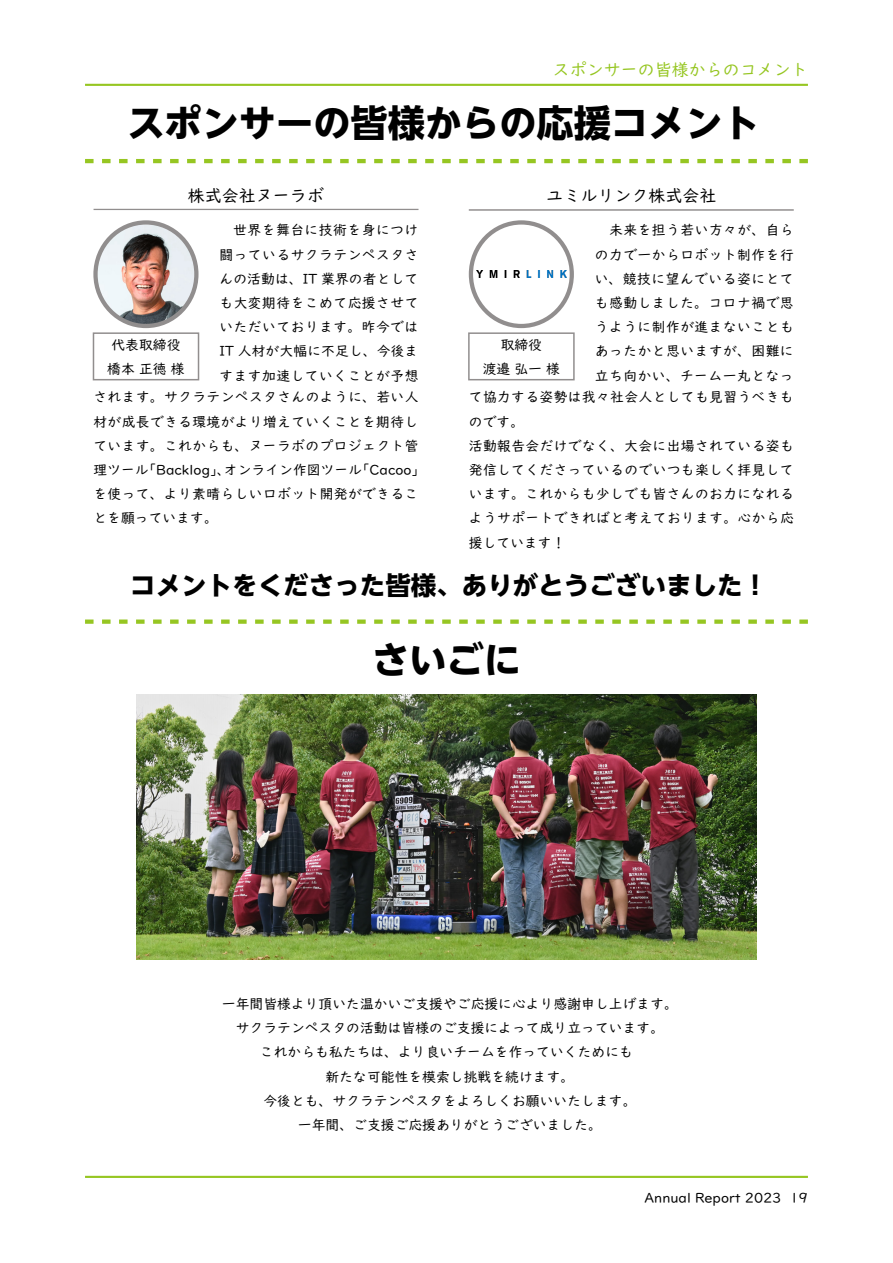
<style>
.page{position:relative;width:893px;height:1263px;background:#fff}
.page>*{position:absolute;margin:0;border:0;box-sizing:border-box;transform-origin:0 0}
.t1{font:700 37.2px "UD Shin Go NT Pr 6 N";color:#000}
.t2{font:700 25.5px "UD Shin Go NT Pr 6 N";color:#000}
.t3{font:16.95px "UD Digi Kyokasho Pro";color:#000}
.t4{font:16.95px "UD Digi Kyokasho Pro";color:#96c622}
.t5{font:13.8px/24.2px "UD Digi Kyokasho Pro";letter-spacing:.025em;color:#000;text-align:justify}
.t6{font:13.8px/24.2px "UD Digi Kyokasho Pro";color:#000;text-align:center}
</style>
<div class="page">
<hr style="left:85px;top:84px;width:723px;height:2px;background:#96c622">
<hr style="left:85px;top:1176px;width:723px;height:2px;background:#96c622">
<svg style="left:85px;top:159px;width:723px;height:4px"></svg>
<img style="left:96px;top:225px;width:98px;height:101px">
<div style="left:93px;top:220px;width:106px;height:108px;border:4px solid #918e8e;border-radius:50%"></div>
<div style="left:93px;top:332px;width:106px;height:48px;border:2px solid #918e8e"></div>
<img style="left:476px;top:271px;width:90px;height:7px">
<div style="left:469px;top:220px;width:105px;height:108px;border:4px solid #918e8e;border-radius:50%"></div>
<div style="left:468px;top:332px;width:107px;height:48px;border:2px solid #918e8e"></div>
<svg style="left:85px;top:619px;width:723px;height:5px"></svg>
<img style="left:136px;top:695px;width:620px;height:265px">
<hr style="left:94px;top:209px;width:324px;height:1px;background:#918e8e">
<hr style="left:469px;top:209px;width:325px;height:2px;background:#918e8e">
<p class="t4" style="left:553px;top:55px;width:257px">スポンサーの皆様からのコメント</p>
<h1 class="t1" style="left:127px;top:92px;width:634px">スポンサーの皆様からの応援コメント</h1>
<p class="t3" style="left:188px;top:181px;width:138px">株式会社ヌーラボ</p>
<p class="t5" style="left:219px;top:218px;width:201px;text-indent:14px">世界を舞台に技術を身につけ闘っているサクラテンペスタさんの活動は、IT 業界の者としても大変期待をこめて応援させていただいております。昨今ではIT 人材が大幅に不足し、今後ますます加速していくことが予想</p>
<p class="t5" style="left:93px;top:385px;width:333px;text-align:left">されます。サクラテンペスタさんのように、若い人材が成長できる環境がより増えていくことを期待しています。これからも、ヌーラボのプロジェクト管理ツール「Backlog」、オンライン作図ツール「Cacoo」を使って、より素晴らしいロボット開発ができることを願っています。</p>
<p class="t6" style="left:107px;top:332px;width:79px">代表取締役橋本 正徳 様</p>
<p class="t3" style="left:546px;top:181px;width:172px">ユミルリンク株式会社</p>
<p class="t5" style="left:595px;top:218px;width:201px">　未来を担う若い方々が、自らの力で一からロボット制作を行い、競技に望んでいる姿にとても感動しました。コロナ禍で思うように制作が進まないこともあったかと思いますが、困難に立ち向かい、チーム一丸となっ</p>
<p class="t5" style="left:469px;top:385px;width:326px;text-align:left">て協力する姿勢は我々社会人としても見習うべきものです。<br>活動報告会だけでなく、大会に出場されている姿も発信してくださっているのでいつも楽しく拝見しています。これからも少しでも皆さんのお力になれるようサポートできればと考えております。心から応援しています！</p>
<p class="t5" style="left:483px;top:332px;width:79px;text-align:center">取締役<br>渡邉 弘一 様</p>
<h2 class="t2" style="left:130px;top:564px;width:639px">コメントをくださった皆様、ありがとうございました！</h2>
<h1 class="t1" style="left:372px;top:629px;width:150px">さいごに</h1>
<p class="t6" style="left:222px;top:991px;width:458px">一年間皆様より頂いた温かいご支援やご応援に心より感謝申し上げます。サクラテンペスタの活動は皆様のご支援によって成り立っています。<br>これからも私たちは、より良いチームを作っていくためにも<br>新たな可能性を模索し挑戦を続けます。<br>今後とも、サクラテンペスタをよろしくお願いいたします。<br>一年間、ご支援ご応援ありがとうございました。</p>
<p class="t6" style="left:644px;top:1185px;width:165px">Annual Report 2023 19</p>
</div>
